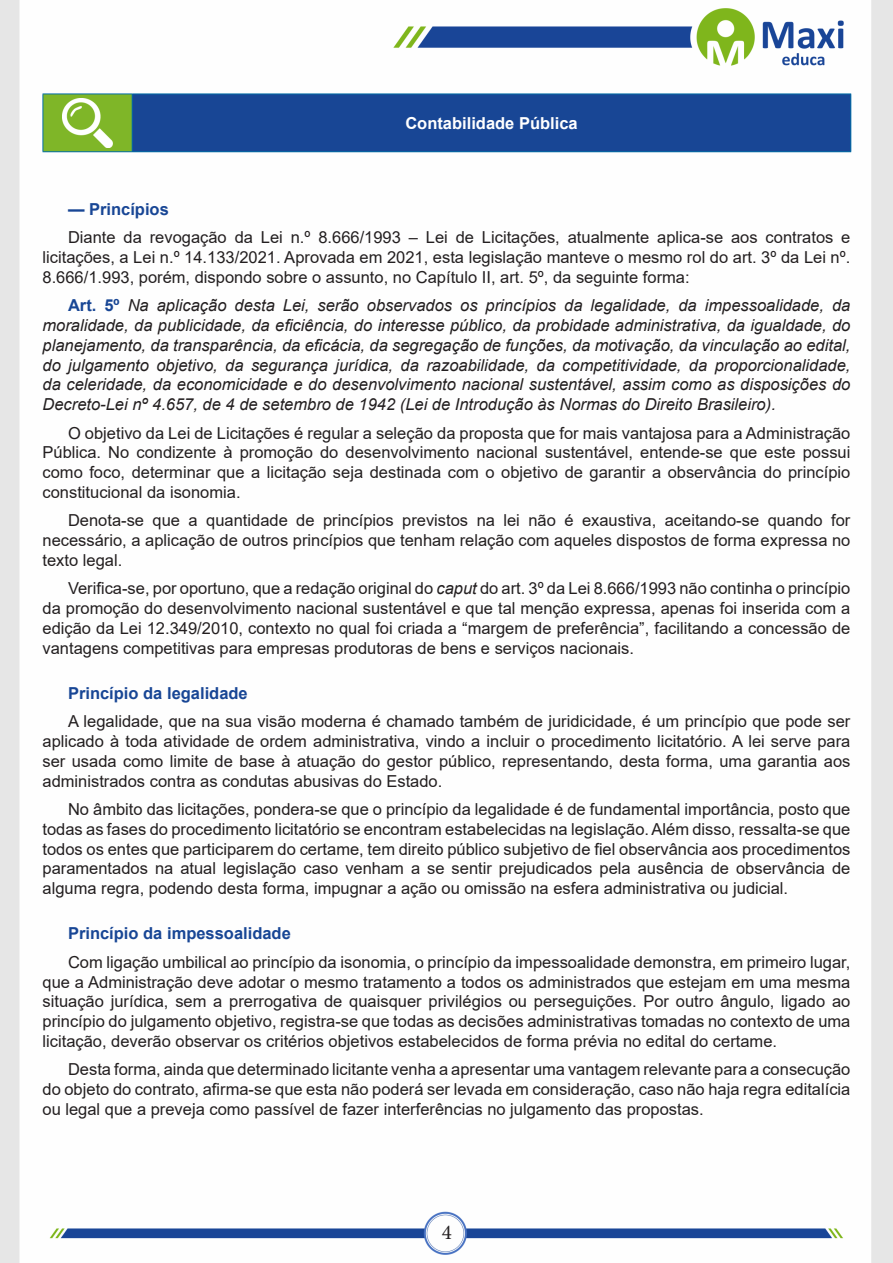
<style>
.page{position:relative;width:893px;height:1263px;background:#fff}
.page>*{position:absolute;margin:0;border:0;box-sizing:border-box;transform-origin:0 0}
.t1{font:21px "Minion Pro";color:#231f20}
.t2{font:16.5px/19.8px "Arial";color:#231f20;text-align:justify}
.t3{font:italic 16.5px/19.8px "Arial";color:#231f20;text-align:justify}
.t4{font:700 16.5px "Arial";color:#184695}
.CENTRALIZAR{font:700 16.5px "Arial";color:#fff}
.s1{font-weight:700;font-style:normal;color:#184695}
.s2{font-style:italic}
</style>
<div class="page">
<img style="left:0;top:0;width:893px;height:1263px">
<div style="left:43px;top:94px;width:89px;height:58px;background:#7fb628"></div>
<div style="left:132px;top:94px;width:719px;height:58px;background:#184695"></div>
<hr style="left:43px;top:94px;width:89px;height:1px;background:#036ea6">
<hr style="left:43px;top:94px;width:1px;height:57px;background:#036ea6">
<hr style="left:43px;top:151px;width:89px;height:1px;background:#036ea6">
<hr style="left:132px;top:94px;width:719px;height:1px;background:#036ea6">
<hr style="left:132px;top:94px;width:1px;height:57px;background:#036ea6">
<hr style="left:850px;top:94px;width:1px;height:57px;background:#036ea6">
<hr style="left:132px;top:151px;width:719px;height:1px;background:#036ea6">
<img style="left:62px;top:98px;width:51px;height:49px">
<p class="CENTRALIZAR" style="left:405px;top:111px;width:174px">Contabilidade Pública</p>
<p class="t4" style="left:68px;top:198px;width:102px">— Princípios</p>
<p class="t2" style="left:43px;top:228px;width:809px;text-indent:26px">Diante da revogação da Lei n.º 8.666/1993 – Lei de Licitações, atualmente aplica-se aos contratos e licitações, a Lei n.º 14.133/2021. Aprovada em 2021, esta legislação manteve o mesmo rol do art. 3º da Lei nº.<br>8.666/1.993, porém, dispondo sobre o assunto, no Capítulo II, art. 5º, da seguinte forma:</p>
<p class="t3" style="left:43px;top:296px;width:809px;text-indent:26px"><span class="s1">Art. 5º</span> Na aplicação desta Lei, serão observados os princípios da legalidade, da impessoalidade, da moralidade, da publicidade, da eficiência, do interesse público, da probidade administrativa, da igualdade, do planejamento, da transparência, da eficácia, da segregação de funções, da motivação, da vinculação ao edital, do julgamento objetivo, da segurança jurídica, da razoabilidade, da competitividade, da proporcionalidade, da celeridade, da economicidade e do desenvolvimento nacional sustentável, assim como as disposições do Decreto-Lei nº 4.657, de 4 de setembro de 1942 (Lei de Introdução às Normas do Direito Brasileiro).</p>
<p class="t2" style="left:43px;top:423px;width:809px;text-indent:26px">O objetivo da Lei de Licitações é regular a seleção da proposta que for mais vantajosa para a Administração Pública. No condizente à promoção do desenvolvimento nacional sustentável, entende-se que este possui como foco, determinar que a licitação seja destinada com o objetivo de garantir a observância do princípio constitucional da isonomia.</p>
<p class="t2" style="left:43px;top:510px;width:809px;text-indent:26px">Denota-se que a quantidade de princípios previstos na lei não é exaustiva, aceitando-se quando for necessário, a aplicação de outros princípios que tenham relação com aqueles dispostos de forma expressa no texto legal.</p>
<p class="t2" style="left:43px;top:578px;width:809px;text-indent:26px">Verifica-se, por oportuno, que a redação original do <span class="s2">caput</span> do art. 3º da Lei 8.666/1993 não continha o princípio da promoção do desenvolvimento nacional sustentável e que tal menção expressa, apenas foi inserida com a edição da Lei 12.349/2010, contexto no qual foi criada a “margem de preferência”, facilitando a concessão de vantagens competitivas para empresas produtoras de bens e serviços nacionais.</p>
<p class="t4" style="left:68px;top:681px;width:181px">Princípio da legalidade</p>
<p class="t2" style="left:43px;top:711px;width:809px;text-indent:26px">A legalidade, que na sua visão moderna é chamado também de juridicidade, é um princípio que pode ser aplicado à toda atividade de ordem administrativa, vindo a incluir o procedimento licitatório. A lei serve para ser usada como limite de base à atuação do gestor público, representando, desta forma, uma garantia aos administrados contra as condutas abusivas do Estado.</p>
<p class="t2" style="left:43px;top:799px;width:809px;text-indent:26px">No âmbito das licitações, pondera-se que o princípio da legalidade é de fundamental importância, posto que todas as fases do procedimento licitatório se encontram estabelecidas na legislação. Além disso, ressalta-se que todos os entes que participarem do certame, tem direito público subjetivo de fiel observância aos procedimentos paramentados na atual legislação caso venham a se sentir prejudicados pela ausência de observância de alguma regra, podendo desta forma, impugnar a ação ou omissão na esfera administrativa ou judicial.</p>
<p class="t4" style="left:68px;top:922px;width:224px">Princípio da impessoalidade</p>
<p class="t2" style="left:43px;top:952px;width:809px;text-indent:26px">Com ligação umbilical ao princípio da isonomia, o princípio da impessoalidade demonstra, em primeiro lugar, que a Administração deve adotar o mesmo tratamento a todos os administrados que estejam em uma mesma situação jurídica, sem a prerrogativa de quaisquer privilégios ou perseguições. Por outro ângulo, ligado ao princípio do julgamento objetivo, registra-se que todas as decisões administrativas tomadas no contexto de uma licitação, deverão observar os critérios objetivos estabelecidos de forma prévia no edital do certame.</p>
<p class="t2" style="left:43px;top:1059px;width:809px;text-indent:26px">Desta forma, ainda que determinado licitante venha a apresentar uma vantagem relevante para a consecução do objeto do contrato, afirma-se que esta não poderá ser levada em consideração, caso não haja regra editalícia ou legal que a preveja como passível de fazer interferências no julgamento das propostas.</p>
<p class="t1" style="left:442px;top:1218px;width:12px">4</p>
</div>
